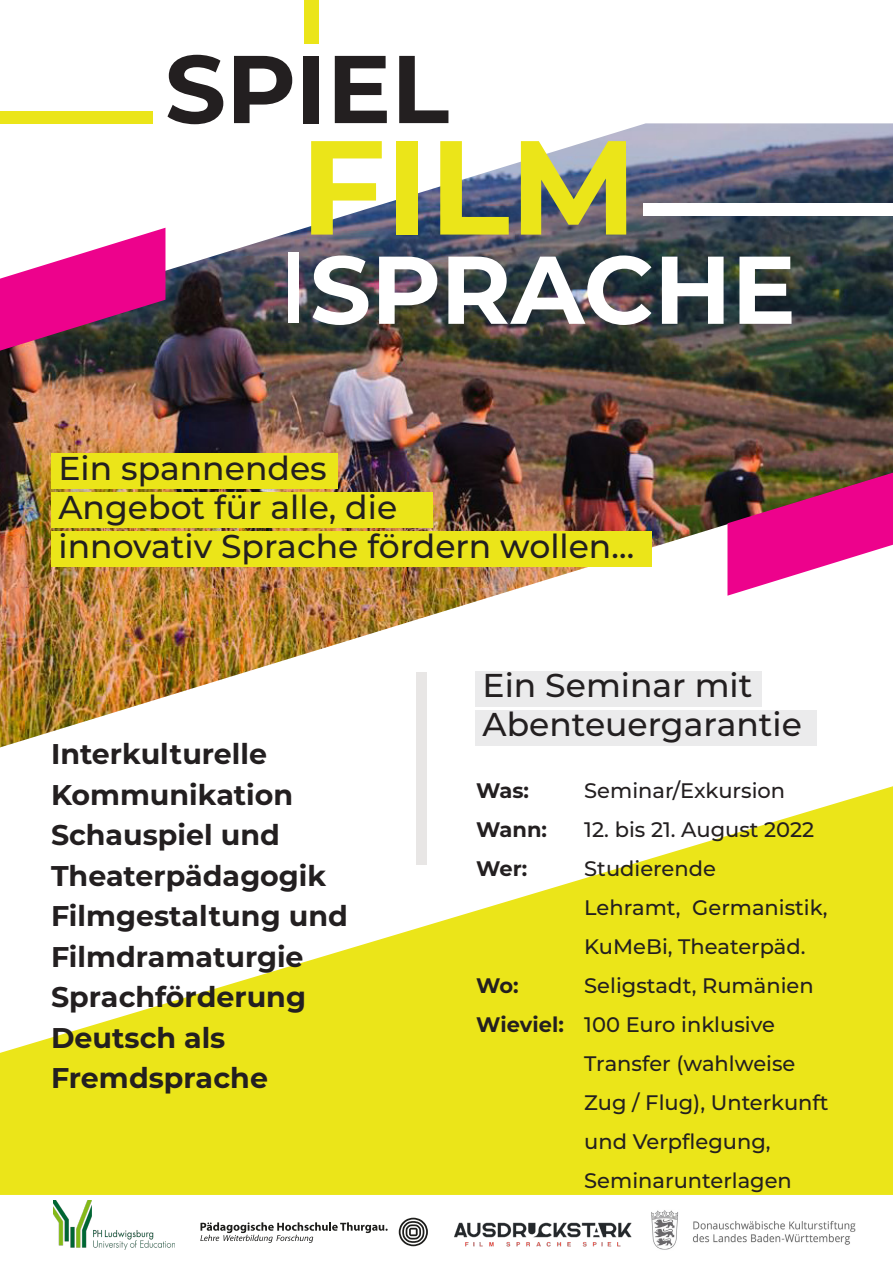
<style>
.page{position:relative;width:893px;height:1263px;background:#fff}
.page>*{position:absolute;margin:0;border:0;box-sizing:border-box;transform-origin:0 0}
.t1{font:700 133.5px "Montserrat";color:#ebe519}
.t2{font:700 96px "Montserrat";color:#fff}
.t3{font:700 96px "Montserrat";color:#231f20}
.t4{font:500 33px/39px "Montserrat";color:#231f20}
.t5{font:700 28.5px/40.5px "Montserrat";color:#231f20}
.t6{font:500 21px/39px "Montserrat";color:#231f20}
.t7{font:700 21px "Montserrat";letter-spacing:-.03em;color:#231f20}
.s1{font-weight:700}
</style>
<div class="page">
<img style="left:0;top:123px;width:893px;height:624px">
<svg style="left:0;top:786px;width:893px;height:409px;fill:#ebe519"></svg>
<svg style="left:0;top:228px;width:165px;height:123px"></svg>
<svg style="left:727px;top:473px;width:166px;height:123px"></svg>
<div style="left:0;top:111px;width:153px;height:12px;background:#ebe519"></div>
<div style="left:416px;top:673px;width:10px;height:192px;background:#e8e6e5"></div>
<div style="left:288px;top:252px;width:11px;height:71px;background:#fff"></div>
<div style="left:304px;top:0;width:15px;height:43px;background:#ebe519"></div>
<div style="left:476px;top:671px;width:286px;height:35px;background:#ebebec"></div>
<div style="left:476px;top:710px;width:341px;height:36px;background:#ebebec"></div>
<div style="left:51px;top:453px;width:287px;height:36px;background:#ebe519"></div>
<div style="left:51px;top:492px;width:381px;height:36px;background:#ebe519"></div>
<div style="left:51px;top:532px;width:601px;height:35px;background:#ebe519"></div>
<div style="left:643px;top:203px;width:250px;height:12px;background:#fff"></div>
<img style="left:53px;top:1201px;width:122px;height:48px">
<svg style="left:399px;top:1218px;width:29px;height:28px"></svg>
<svg style="left:200px;top:1222px;width:188px;height:21px"></svg>
<img style="left:454px;top:1222px;width:178px;height:25px">
<img style="left:652px;top:1210px;width:204px;height:40px">
<p class="t3" style="left:165px;top:20px;width:286px">SPIEL</p>
<p class="t1" style="left:300px;top:91px;width:339px">FILM</p>
<p class="t2" style="left:310px;top:220px;width:488px">SPRACHE</p>
<p class="t4" style="left:58px;top:447px;width:577px">Ein spannendes<br>Angebot für alle, die<br>innovativ Sprache fördern wollen…</p>
<p class="t5" style="left:51px;top:732px;width:244px">Interkulturelle<br>Kommunikation</p>
<p class="t5" style="left:51px;top:813px;width:277px">Schauspiel und<br>Theaterpädagogik</p>
<p class="t5" style="left:51px;top:894px;width:298px">Filmgestaltung und<br>Filmdramaturgie</p>
<p class="t5" style="left:51px;top:975px;width:257px">Sprachförderung<br>Deutsch als<br>Fremdsprache</p>
<p class="t4" style="left:483px;top:665px;width:321px">Ein Seminar mit<br>Abenteuergarantie</p>
<p class="t7" style="left:476px;top:775px;width:54px">Was:</p>
<p class="t6" style="left:584px;top:770px;width:202px">Seminar/Exkursion</p>
<p class="t7" style="left:476px;top:814px;width:72px">Wann:</p>
<p class="t6" style="left:584px;top:809px;width:232px">12. bis 21. August 2022</p>
<p class="t7" style="left:476px;top:853px;width:53px">Wer:</p>
<p class="t6" style="left:584px;top:848px;width:245px">Studierende<br>Lehramt, Germanistik,<br>KuMeBi, Theaterpäd.</p>
<p class="t7" style="left:476px;top:970px;width:44px">Wo:</p>
<p class="t6" style="left:584px;top:965px;width:231px">Seligstadt, Rumänien</p>
<p class="t6" style="left:476px;top:1004px;width:300px"><span class="s1">Wieviel:</span> 100 Euro inklusive</p>
<p class="t6" style="left:584px;top:1043px;width:246px">Transfer (wahlweise<br>Zug / Flug), Unterkunft und Verpflegung,<br>Seminarunterlagen</p>
</div>
